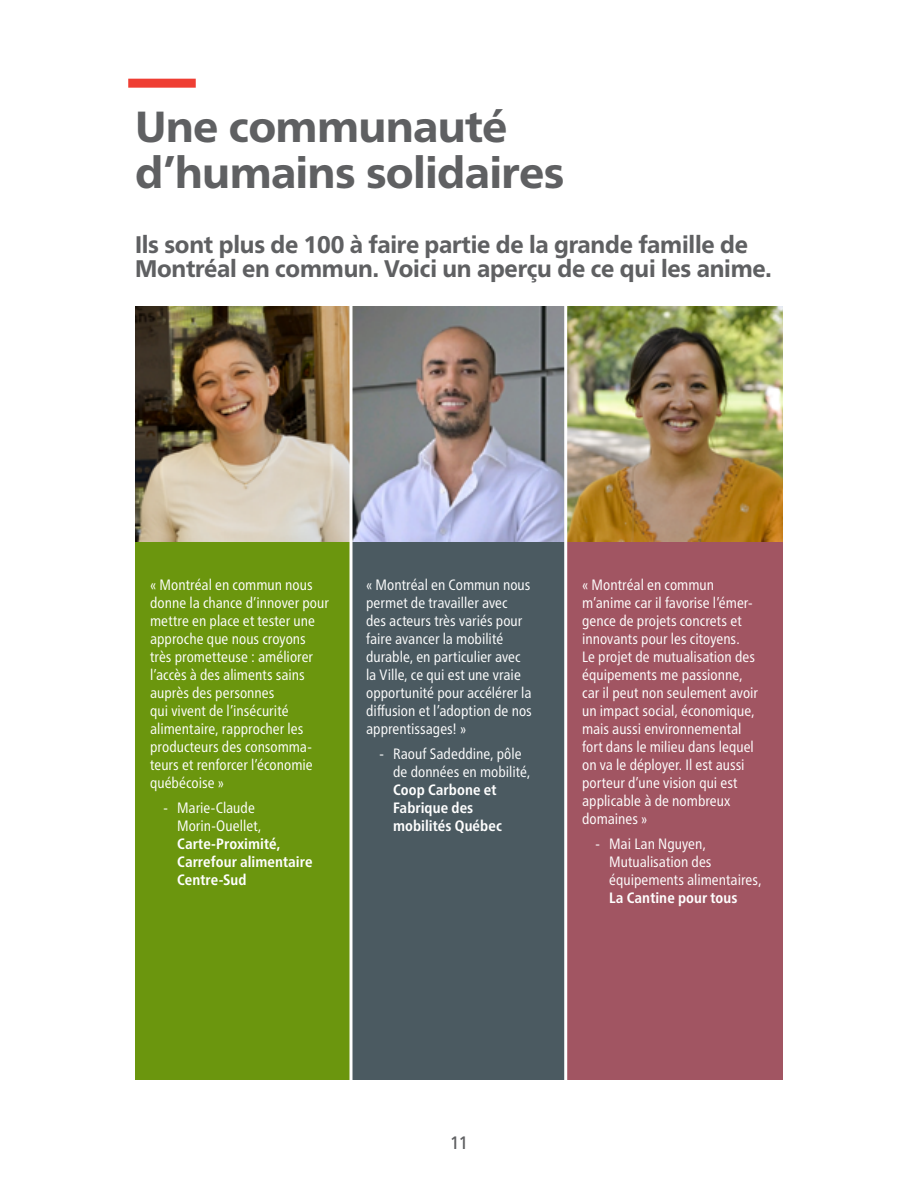
<style>
.page{position:relative;width:918px;height:1188px;background:#fff}
.page>*{position:absolute;margin:0;border:0;box-sizing:border-box;transform-origin:0 0}
.t1{font:800 43.5px/46.5px "Frutiger Pro";letter-spacing:-.015em;color:#5f6062}
.t2{font:800 24px/24px "Frutiger Pro";letter-spacing:-.01em;color:#5f6062;scale:.95 1}
.t3{font:500 condensed 18px "Frutiger Pro";color:#5f6062;scale:.95 1}
.t4{font:condensed 15px/18px "Frutiger Pro";color:#fff}
.t5{font:700 condensed 15px/18px "Frutiger Pro";letter-spacing:.005em;color:#fff}
</style>
<div class="page">
<div style="left:128px;top:79px;width:68px;height:9px;background:#ef3e33"></div>
<div style="left:135px;top:541px;width:216px;height:539px;background:#6b960e"></div>
<div style="left:351px;top:541px;width:216px;height:539px;background:#4b5a61"></div>
<div style="left:567px;top:541px;width:216px;height:539px;background:#a15562"></div>
<img style="left:135px;top:306px;width:648px;height:235px">
<hr style="left:350px;top:297px;width:2px;height:783px;background:#fff">
<hr style="left:564px;top:297px;width:3px;height:783px;background:#fff">
<h1 class="t1" style="left:135px;top:103px;width:431px">Une communauté d’humains solidaires</h1>
<h2 class="t2" style="left:135px;top:232px;width:672px">Ils sont plus de 100 à faire partie de la grande famille de<br>Montréal en commun. Voici un aperçu de ce qui les anime.</h2>
<p class="t4" style="left:150px;top:576px;width:180px">« Montréal en commun nous donne la chance d’innover pour mettre en place et tester une approche que nous croyons très prometteuse : améliorer l’accès à des aliments sains auprès des personnes<br>qui vivent de l’insécurité alimentaire, rapprocher les producteurs des consomma&shy;teurs et renforcer l’économie québécoise »</p>
<p class="t4" style="left:177px;top:799px;width:86px;text-indent:-14px">- Marie-Claude<br>Morin-Ouellet,</p>
<p class="t5" style="left:177px;top:835px;width:137px">Carte-Proximité,<br>Carrefour alimentaire<br>Centre-Sud</p>
<p class="t4" style="left:366px;top:576px;width:167px">« Montréal en Commun nous permet de travailler avec<br>des acteurs très variés pour faire avancer la mobilité durable, en particulier avec la Ville, ce qui est une vraie opportunité pour accélérer la diffusion et l’adoption de nos apprentissages! »</p>
<p class="t4" style="left:393px;top:745px;width:139px;text-indent:-13px">- Raouf Sadeddine, pôle de données en mobilité,</p>
<p class="t5" style="left:393px;top:781px;width:110px">Coop Carbone et<br>Fabrique des mobilités Québec</p>
<p class="t4" style="left:582px;top:576px;width:177px">« Montréal en commun m’anime car il favorise l’émer&shy;gence de projets concrets et innovants pour les citoyens.<br>Le projet de mutualisation des équipements me passionne, car il peut non seulement avoir un impact social, économique, mais aussi environnemental fort dans le milieu dans lequel on va le déployer. Il est aussi porteur d’une vision qui est applicable à de nombreux domaines »</p>
<p class="t4" style="left:609px;top:835px;width:154px;text-indent:-14px">- Mai Lan Nguyen,<br>Mutualisation des équipements alimentaires,</p>
<p class="t5" style="left:609px;top:889px;width:130px">La Cantine pour tous</p>
<p class="t3" style="left:450px;top:1132px;width:20px">11</p>
</div>
